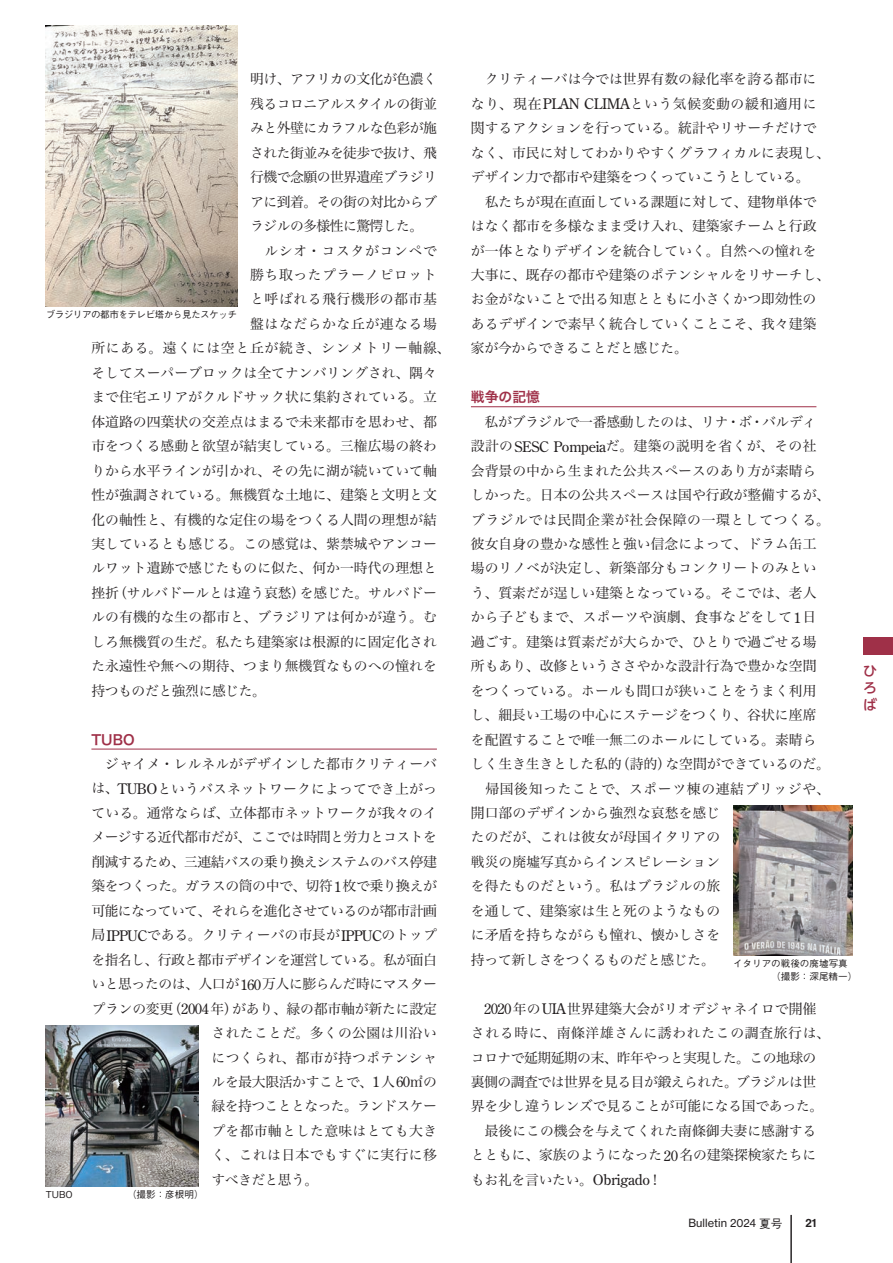
<style>
.page{position:relative;width:893px;height:1263px;background:#fff}
.page>*{position:absolute;margin:0;border:0;box-sizing:border-box;transform-origin:0 0}
.t1{font:13.8px/24.5px "Hira Min Pro W3";color:#231f20}
.t2{font:13.8px "Hira Min Pro W3";letter-spacing:-.04em;color:#231f20}
.t3{font:13.8px "Hira Min Pro W3";letter-spacing:-.03em;color:#231f20}
.t4{font:13.8px "Hira Min Pro W3";letter-spacing:.025em;color:#231f20}
.t5{font:13.8px "Hira Min Pro W3";letter-spacing:.04em;color:#231f20}
.t6{font:13.8px "Hira Min Pro W3";letter-spacing:.05em;color:#231f20}
.t7{font:13.8px "Hira Min Pro W3";letter-spacing:-.025em;color:#231f20}
.t8{font:13.8px "Hira Min Pro W3";letter-spacing:.02em;color:#231f20}
.t9{font:13.8px "Hira Kaku Pro W6";color:#9f3048}
.t10{font:500 13.8px/17.1px "UD Shin M Go Pro";color:#9f3048;text-align:justify}
.t11{font:11.7px "N Haas Grotesk DS Pro 65 Md";color:#231f20}
.t12{font:11.1px "N Haas Grotesk TX Pro 55 Rg";letter-spacing:.005em;color:#231f20}
.t13{font:500 9.6px/13.4px "Gothic BBB Pro";color:#231f20}
.t14{font:500 9.6px "Gothic BBB Pro";letter-spacing:-.05em;color:#231f20}
.s1{font-family:"Century Old Style Std";font-size:14.55px}
.s2{font-family:"Gothic BBB Pro";font-weight:500;font-size:11.7px}
</style>
<div class="page">
<hr style="left:791px;top:1215px;width:1px;height:48px;background:#231f20">
<div style="left:863px;top:638px;width:30px;height:17px;background:#9f3048"></div>
<hr style="left:91px;top:749px;width:346px;height:1px;background:#9f3048">
<hr style="left:471px;top:406px;width:345px;height:1px;background:#9f3048">
<img style="left:46px;top:25px;width:191px;height:282px">
<img style="left:46px;top:1026px;width:153px;height:160px">
<img style="left:733px;top:805px;width:119px;height:150px">
<p class="t2" style="left:250px;top:67px;width:188px">明け、アフリカの文化が色濃く</p>
<p class="t2" style="left:250px;top:92px;width:188px">残るコロニアルスタイルの街並</p>
<p class="t2" style="left:250px;top:116px;width:188px">みと外壁にカラフルな色彩が施</p>
<p class="t2" style="left:250px;top:141px;width:188px">された街並みを徒歩で抜け、飛</p>
<p class="t2" style="left:250px;top:165px;width:188px">行機で念願の世界遺産ブラジリ</p>
<p class="t2" style="left:250px;top:190px;width:188px">アに到着。その街の対比からブ</p>
<p class="t2" style="left:250px;top:214px;width:175px">ラジルの多様性に驚愕した。</p>
<p class="t6" style="left:250px;top:239px;width:188px">　ルシオ・コスタがコンペで</p>
<p class="t5" style="left:250px;top:263px;width:188px">勝ち取ったプラーノピロット</p>
<p class="t5" style="left:250px;top:287px;width:188px">と呼ばれる飛行機形の都市基</p>
<p class="t5" style="left:250px;top:312px;width:188px">盤はなだらかな丘が連なる場</p>
<p class="t6" style="left:91px;top:336px;width:360px">所にある。遠くには空と丘が続き、シンメトリー軸線、</p>
<p class="t1" style="left:91px;top:359px;width:347px">そしてスーパーブロックは全てナンバリングされ、隅々</p>
<p class="t1" style="left:91px;top:384px;width:347px">まで住宅エリアがクルドサック状に集約されている。立</p>
<p class="t1" style="left:91px;top:408px;width:347px">体道路の四葉状の交差点はまるで未来都市を思わせ、都</p>
<p class="t1" style="left:91px;top:432px;width:347px">市をつくる感動と欲望が結実している。三権広場の終わ</p>
<p class="t1" style="left:91px;top:457px;width:347px">りから水平ラインが引かれ、その先に湖が続いていて軸</p>
<p class="t1" style="left:91px;top:481px;width:347px">性が強調されている。無機質な土地に、建築と文明と文</p>
<p class="t1" style="left:91px;top:506px;width:347px">化の軸性と、有機的な定住の場をつくる人間の理想が結</p>
<p class="t1" style="left:91px;top:530px;width:347px">実しているとも感じる。この感覚は、紫禁城やアンコー</p>
<p class="t1" style="left:91px;top:555px;width:347px">ルワット遺跡で感じたものに似た、何か一時代の理想と</p>
<p class="t1" style="left:91px;top:579px;width:347px">挫折（サルバドールとは違う哀愁）を感じた。サルバドー</p>
<p class="t1" style="left:91px;top:604px;width:347px">ルの有機的な生の都市と、ブラジリアは何かが違う。む</p>
<p class="t1" style="left:91px;top:628px;width:347px">しろ無機質の生だ。私たち建築家は根源的に固定化され</p>
<p class="t1" style="left:91px;top:652px;width:347px">た永遠性や無への期待、つまり無機質なものへの憧れを</p>
<p class="t3" style="left:91px;top:679px;width:176px">持つものだと強烈に感じた。</p>
<p class="t9" style="left:91px;top:727px;width:45px">TUBO</p>
<p class="t1" style="left:91px;top:750px;width:347px">　ジャイメ・レルネルがデザインした都市クリティーバ</p>
<p class="t1" style="left:91px;top:775px;width:347px">は、<span class="s1">TUBO</span>というバスネットワークによってでき上がっ</p>
<p class="t1" style="left:91px;top:799px;width:347px">ている。通常ならば、立体都市ネットワークが我々のイ</p>
<p class="t2" style="left:91px;top:825px;width:347px">メージする近代都市だが、ここでは時間と労力とコストを</p>
<p class="t2" style="left:91px;top:850px;width:347px">削減するため、三連結バスの乗り換えシステムのバス停建</p>
<p class="t3" style="left:91px;top:874px;width:347px">築をつくった。ガラスの筒の中で、切符<span class="s1">1</span>枚で乗り換えが</p>
<p class="t2" style="left:91px;top:899px;width:347px">可能になっていて、それらを進化させているのが都市計画</p>
<p class="t1" style="left:91px;top:921px;width:347px">局<span class="s1">IPPUC</span>である。クリティーバの市長が<span class="s1">IPPUC</span>のトップ</p>
<p class="t2" style="left:91px;top:948px;width:347px">を指名し、行政と都市デザインを運営している。私が面白</p>
<p class="t3" style="left:91px;top:972px;width:347px">いと思ったのは、人口が<span class="s1">160</span>万人に膨らんだ時にマスター</p>
<p class="t1" style="left:91px;top:995px;width:347px">プランの変更（<span class="s1">2004</span>年）があり、緑の都市軸が新たに設定</p>
<p class="t4" style="left:212px;top:1021px;width:227px">されたことだ。多くの公園は川沿い</p>
<p class="t4" style="left:212px;top:1045px;width:227px">につくられ、都市が持つポテンシャ</p>
<p class="t7" style="left:212px;top:1070px;width:227px">ルを最大限活かすことで、<span class="s1">1</span>人<span class="s1">60</span>㎡の</p>
<p class="t2" style="left:212px;top:1094px;width:227px">緑を持つこととなった。ランドスケー</p>
<p class="t8" style="left:212px;top:1119px;width:227px">プを都市軸とした意味はとても大き</p>
<p class="t4" style="left:212px;top:1143px;width:227px">く、これは日本でもすぐに実行に移</p>
<p class="t2" style="left:212px;top:1168px;width:108px">すべきだと思う。</p>
<p class="t14" style="left:46px;top:307px;width:193px">ブラジリアの都市をテレビ塔から見たスケッチ</p>
<p class="t13" style="left:46px;top:1186px;width:29px">TUBO</p>
<p class="t13" style="left:127px;top:1186px;width:78px">（撮影：彦根明）</p>
<p class="t1" style="left:471px;top:66px;width:361px">　クリティーバは今では世界有数の緑化率を誇る都市になり、現在<span class="s1">PLAN CLIMA</span>という気候変動の緩和適用に関するアクションを行っている。統計やリサーチだけでなく、市民に対してわかりやすくグラフィカルに表現し、デザイン力で都市や建築をつくっていこうとしている。<br>　私たちが現在直面している課題に対して、建物単体ではなく都市を多様なまま受け入れ、建築家チームと行政が一体となりデザインを統合していく。自然への憧れを大事に、既存の都市や建築のポテンシャルをリサーチし、お金がないことで出る知恵とともに小さくかつ即効性のあるデザインで素早く統合していくことこそ、我々建築家が今からできることだと感じた。</p>
<p class="t9" style="left:471px;top:385px;width:71px">戦争の記憶</p>
<p class="t1" style="left:471px;top:408px;width:361px">　私がブラジルで一番感動したのは、リナ・ボ・バルディ設計の<span class="s1">SESC Pompeia</span>だ。建築の説明を省くが、その社会背景の中から生まれた公共スペースのあり方が素晴らしかった。日本の公共スペースは国や行政が整備するが、ブラジルでは民間企業が社会保障の一環としてつくる。彼女自身の豊かな感性と強い信念によって、ドラム缶工場のリノベが決定し、新築部分もコンクリートのみという、質素だが逞しい建築となっている。そこでは、老人から子どもまで、スポーツや演劇、食事などをして<span class="s1">1</span>日過ごす。建築は質素だが大らかで、ひとりで過ごせる場所もあり、改修というささやかな設計行為で豊かな空間をつくっている。ホールも間口が狭いことをうまく利用し、細長い工場の中心にステージをつくり、谷状に座席を配置することで唯一無二のホールにしている。素晴らしく生き生きとした私的（詩的）な空間ができているのだ。　帰国後知ったことで、スポーツ棟の連結ブリッジや、開口部のデザインから強烈な哀愁を感じ<br>たのだが、これは彼女が母国イタリアの<br>戦災の廃墟写真からインスピレーション<br>を得たものだという。私はブラジルの旅<br>を通して、建築家は生と死のようなもの<br>に矛盾を持ちながらも憧れ、懐かしさを<br>持って新しさをつくるものだと感じた。</p>
<p class="t1" style="left:471px;top:995px;width:360px;text-indent:13px"><span class="s1">2020</span>年の<span class="s1">UIA</span>世界建築大会がリオデジャネイロで開催される時に、南條洋雄さんに誘われたこの調査旅行は、コロナで延期延期の末、昨年やっと実現した。この地球の裏側の調査では世界を見る目が鍛えられた。ブラジルは世界を少し違うレンズで見ることが可能になる国であった。　最後にこの機会を与えてくれた南條御夫妻に感謝するとともに、家族のようになった<span class="s1">20</span>名の建築探検家たちにもお礼を言いたい。<span class="s1">Obrigado</span>！</p>
<p class="t13" style="left:771px;top:955px;width:88px;text-indent:-38px">イタリアの戦後の廃墟写真（撮影：深尾精一）</p>
<p class="t12" style="left:688px;top:1216px;width:95px">Bulletin 2024 <span class="s2">夏号</span></p>
<p class="t11" style="left:805px;top:1216px;width:13px">21</p>
<p class="t10" style="left:863px;top:661px;width:15px">ひろば</p>
</div>
